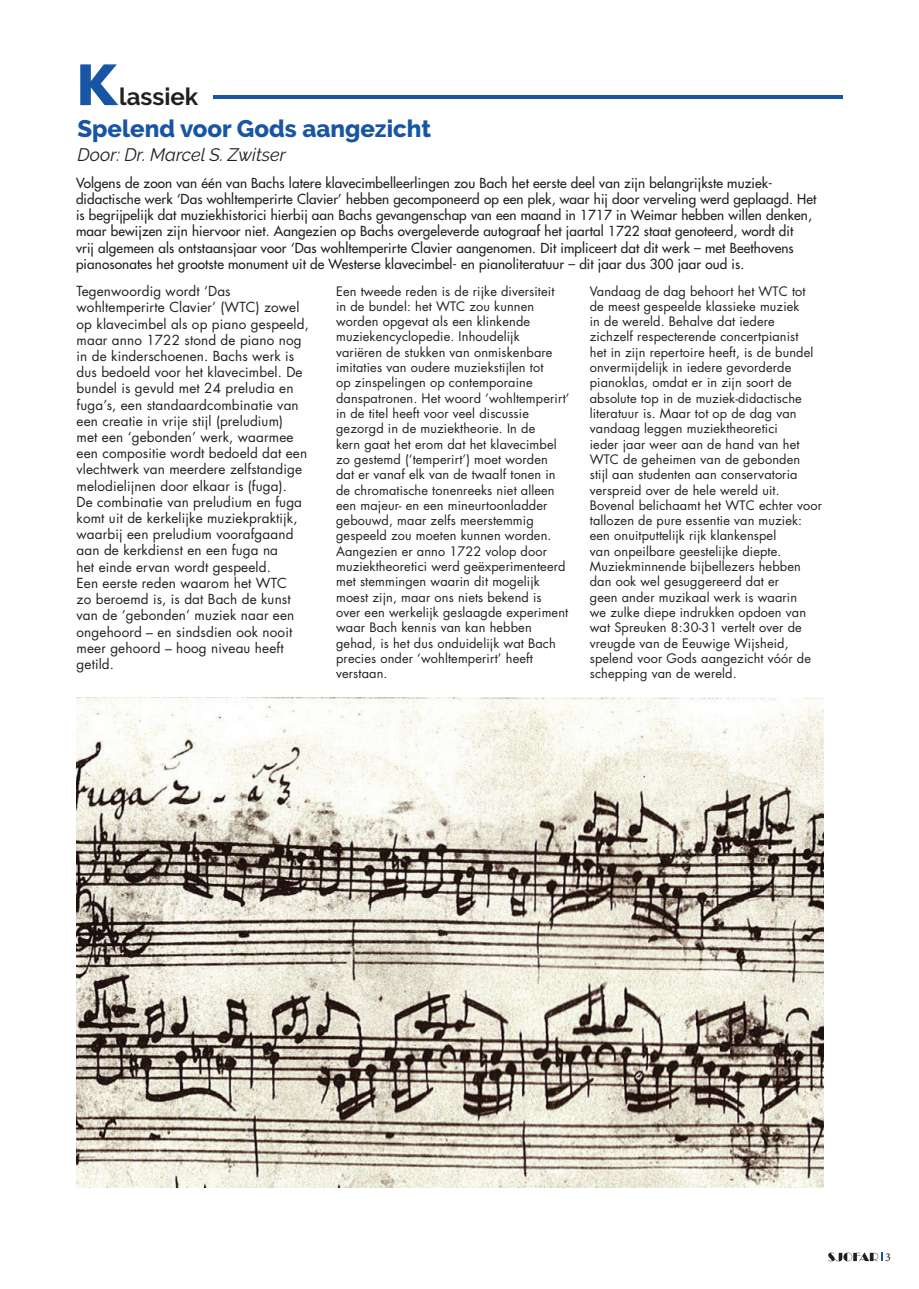
<style>
.page{position:relative;width:919px;height:1289px;background:#fff}
.page>*{position:absolute;margin:0;border:0;box-sizing:border-box;transform-origin:0 0}
.t1{font:700 54px "Futura";color:#1855a5}
.t2{font:800 24px "Raleway";color:#1855a5}
.t3{font:700 24px "Raleway";color:#231f20}
.t4{font:italic 18px "Raleway";color:#231f20}
.t5{font:13.5px/16.2px "Futura Std";letter-spacing:.01em;color:#231f20}
.t6{font:500 13.5px/16.2px "Futura Std";letter-spacing:.01em;color:#231f20}
.t7{font:12.75px/15.3px "Futura Std";letter-spacing:.01em;color:#231f20}
.t8{font:12px "Minion Pro";color:#231f20}
</style>
<div class="page">
<svg style="left:828px;top:1252px;width:54px;height:9px"></svg>
<img style="left:76px;top:697px;width:747px;height:490px">
<hr style="left:213px;top:96px;width:629px;height:3px;background:#1855a5">
<h1 class="t1" style="left:76px;top:46px;width:44px">K</h1>
<h2 class="t3" style="left:119px;top:83px;width:81px">lassiek</h2>
<h2 class="t2" style="left:77px;top:115px;width:355px">Spelend voor Gods aangezicht</h2>
<h3 class="t4" style="left:77px;top:144px;width:210px">Door: Dr. Marcel S. Zwitser</h3>
<p class="t6" style="left:76px;top:175px;width:742px">Volgens de zoon van één van Bachs latere klavecimbelleerlingen zou Bach het eerste deel van zijn belangrijkste muziek&shy;didactische werk ‘Das wohltemperirte Clavier’ hebben gecomponeerd op een plek, waar hij door verveling werd geplaagd. Het is begrijpelijk dat muziekhistorici hierbij aan Bachs gevangenschap van een maand in 1717 in Weimar hebben willen denken, maar bewijzen zijn hiervoor niet. Aangezien op Bachs overgeleverde autograaf het jaartal 1722 staat genoteerd, wordt dit<br>vrij algemeen als ontstaansjaar voor ‘Das wohltemperirte Clavier aangenomen. Dit impliceert dat dit werk – met Beethovens pianosonates het grootste monument uit de Westerse klavecimbel- en pianoliteratuur – dit jaar dus 300 jaar oud is.</p>
<p class="t5" style="left:77px;top:283px;width:234px">Tegenwoordig wordt ‘Das wohltemperirte Clavier’ (WTC) zowel op klavecimbel als op piano gespeeld, maar anno 1722 stond de piano nog in de kinderschoenen. Bachs werk is dus bedoeld voor het klavecimbel. De bundel is gevuld met 24 preludia en fuga’s, een standaardcombinatie van een creatie in vrije stijl (preludium)<br>met een ‘gebonden’ werk, waarmee een compositie wordt bedoeld dat een vlechtwerk van meerdere zelfstandige melodielijnen door elkaar is (fuga).<br>De combinatie van preludium en fuga komt uit de kerkelijke muziekpraktijk, waarbij een preludium voorafgaand aan de kerkdienst en een fuga na<br>het einde ervan wordt gespeeld.<br>Een eerste reden waarom het WTC<br>zo beroemd is, is dat Bach de kunst van de ‘gebonden’ muziek naar een ongehoord – en sindsdien ook nooit meer gehoord – hoog niveau heeft getild.</p>
<p class="t7" style="left:589px;top:283px;width:234px">Vandaag de dag behoort het WTC tot de meest gespeelde klassieke muziek<br>in de wereld. Behalve dat iedere<br>zichzelf respecterende concertpianist<br>het in zijn repertoire heeft, is de bundel onvermijdelijk in iedere gevorderde pianoklas, omdat er in zijn soort de absolute top in de muziek-didactische literatuur is. Maar tot op de dag van vandaag leggen muziektheoretici<br>ieder jaar weer aan de hand van het WTC de geheimen van de gebonden<br>stijl aan studenten aan conservatoria verspreid over de hele wereld uit.<br>Bovenal belichaamt het WTC echter voor tallozen de pure essentie van muziek: een onuitputtelijk rijk klankenspel<br>van onpeilbare geestelijke diepte.<br>Muziekminnende bijbellezers hebben dan ook wel gesuggereerd dat er<br>geen ander muzikaal werk is waarin<br>we zulke diepe indrukken opdoen van wat Spreuken 8:30-31 vertelt over de vreugde van de Eeuwige Wijsheid, spelend voor Gods aangezicht vóór de schepping van de wereld.</p>
<p class="t7" style="left:336px;top:283px;width:235px">Een tweede reden is de rijke diversiteit<br>in de bundel: het WTC zou kunnen worden opgevat als een klinkende muziekencyclopedie. Inhoudelijk<br>variëren de stukken van onmiskenbare imitaties van oudere muziekstijlen tot<br>op zinspelingen op contemporaine danspatronen. Het woord ‘wohltemperirt’ in de titel heeft voor veel discussie gezorgd in de muziektheorie. In de<br>kern gaat het erom dat het klavecimbel zo gestemd (‘temperirt’) moet worden<br>dat er vanaf elk van de twaalf tonen in de chromatische tonenreeks niet alleen een majeur- en een mineurtoonladder gebouwd, maar zelfs meerstemmig gespeeld zou moeten kunnen worden.<br>Aangezien er anno 1722 volop door muziektheoretici werd geëxperimenteerd met stemmingen waarin dit mogelijk moest zijn, maar ons niets bekend is<br>over een werkelijk geslaagde experiment waar Bach kennis van kan hebben gehad, is het dus onduidelijk wat Bach precies onder ‘wohltemperirt’ heeft verstaan.</p>
<p class="t8" style="left:885px;top:1249px;width:7px">3</p>
</div>
